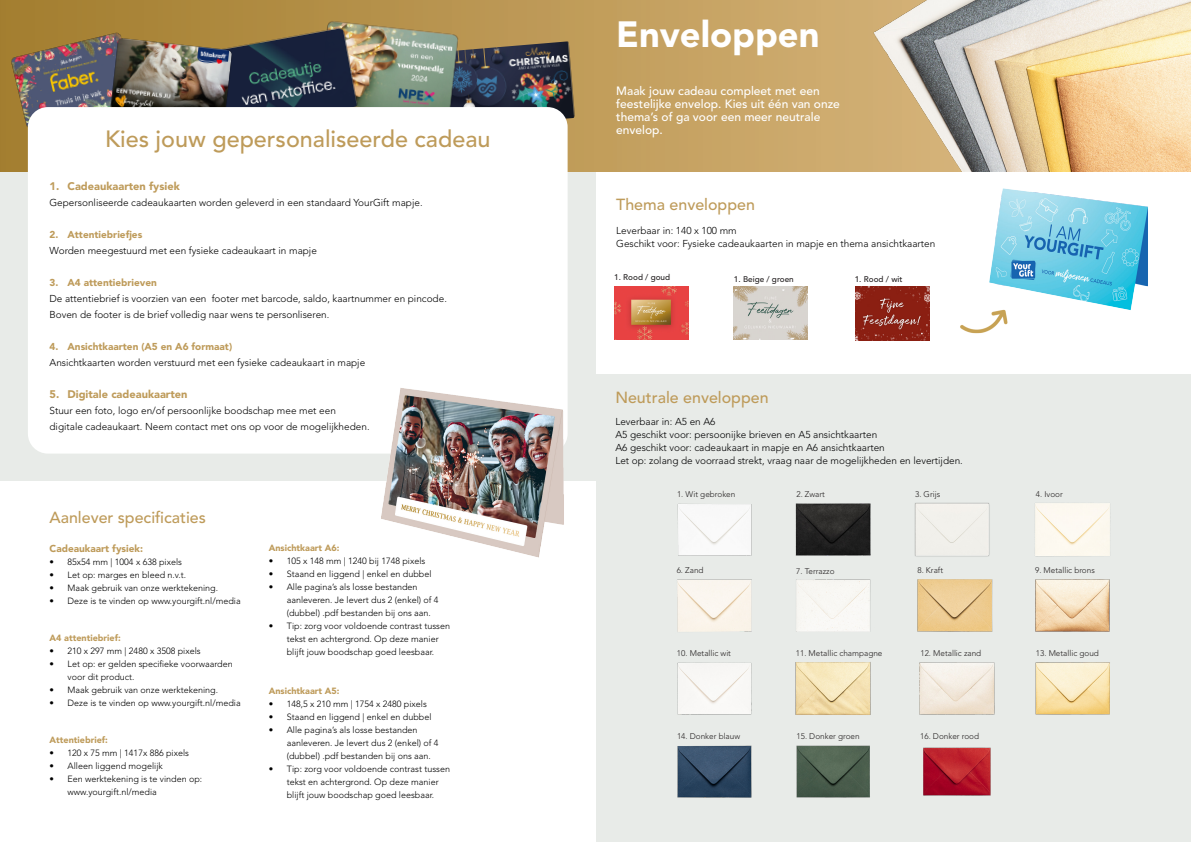
<style>
.page{position:relative;width:1191px;height:842px;background:#fff}
.page>*{position:absolute;margin:0;border:0;box-sizing:border-box;transform-origin:0 0}
.t1{font:900 36.2px "Avenir LT Std";color:#fff}
.t2{font:500 23.4px "Avenir LT Std";color:#be9b5a}
.t3{font:500 16px "Avenir LT Std";color:#be9b5a}
.t4{font:500 12px/13px "Avenir LT Std";color:#fff}
.t5{font:900 11px "Avenir LT Std";color:#be9b5a}
.t6{font:300 10px/16px "Avenir LT Std";color:#000001}
.t7{font:900 10px "Avenir LT Std";color:#be9b5a}
.t8{font:300 9px/13px "Avenir LT Std";color:#000001}
.t9{font:900 9px "Avenir LT Std";color:#be9b5a}
.t10{font:300 8.2px "Avenir LT Std";color:#231f20}
.t11{font:500 8.2px "Avenir LT Std";color:#231f20}
</style>
<div class="page">
<div style="left:0;top:172px;width:595px;height:309px;background:#e8ebe8"></div>
<div style="left:595px;top:375px;width:596px;height:467px;background:#e8ebe8"></div>
<img style="left:677px;top:503px;width:75px;height:53px">
<img style="left:614px;top:287px;width:74px;height:53px">
<img style="left:734px;top:287px;width:74px;height:53px">
<img style="left:855px;top:287px;width:74px;height:53px">
<img style="left:677px;top:662px;width:75px;height:53px">
<img style="left:796px;top:579px;width:75px;height:53px">
<img style="left:919px;top:662px;width:76px;height:53px">
<img style="left:917px;top:579px;width:76px;height:53px">
<img style="left:1035px;top:579px;width:75px;height:53px">
<img style="left:677px;top:579px;width:75px;height:53px">
<img style="left:795px;top:662px;width:76px;height:53px">
<img style="left:795px;top:503px;width:76px;height:53px">
<img style="left:914px;top:502px;width:76px;height:55px">
<div style="left:1035px;top:503px;width:75px;height:54px;background:#fcf8ef"></div>
<img style="left:1035px;top:662px;width:75px;height:53px">
<img style="left:677px;top:745px;width:75px;height:53px">
<img style="left:796px;top:745px;width:74px;height:53px">
<img style="left:923px;top:747px;width:68px;height:49px">
<svg style="left:0;top:0;width:838px;height:172px;background:#c09c5a"></svg>
<img style="left:838px;top:0;width:353px;height:172px">
<img style="left:989px;top:188px;width:159px;height:122px">
<img style="left:8px;top:30px;width:133px;height:102px">
<img style="left:459px;top:41px;width:117px;height:88px">
<img style="left:318px;top:19px;width:141px;height:88px">
<img style="left:214px;top:25px;width:145px;height:82px">
<img style="left:107px;top:36px;width:129px;height:71px">
<div style="left:28px;top:107px;width:539px;height:347px;background:#fff;border-radius:20px"></div>
<img style="left:374px;top:388px;width:192px;height:170px">
<img style="left:960px;top:309px;width:50px;height:25px">
<p class="t2" style="left:105px;top:125px;width:387px">Kies jouw gepersonaliseerde cadeau</p>
<p class="t5" style="left:49px;top:179px;width:132px">1. Cadeaukaarten fysiek</p>
<p class="t6" style="left:49px;top:195px;width:374px">Gepersonliseerde cadeaukaarten worden geleverd in een standaard YourGift mapje.</p>
<p class="t7" style="left:49px;top:228px;width:94px">2. Attentiebriefjes</p>
<p class="t6" style="left:49px;top:243px;width:269px">Worden meegestuurd met een fysieke cadeaukaart in mapje</p>
<p class="t7" style="left:49px;top:276px;width:109px">3. A4 attentiebrieven</p>
<p class="t6" style="left:49px;top:291px;width:399px">De attentiebrief is voorzien van een footer met barcode, saldo, kaartnummer en pincode.<br>Boven de footer is de brief volledig naar wens te personliseren.</p>
<p class="t7" style="left:49px;top:340px;width:184px">4. Ansichtkaarten (A5 en A6 formaat)</p>
<p class="t6" style="left:49px;top:355px;width:317px">Ansichtkaarten worden verstuurd met een fysieke cadeaukaart in mapje</p>
<p class="t5" style="left:49px;top:387px;width:139px">5. Digitale cadeaukaarten</p>
<p class="t6" style="left:49px;top:403px;width:288px">Stuur een foto, logo en/of persoonlijke boodschap mee met een</p>
<p class="t6" style="left:49px;top:419px;width:321px">digitale cadeaukaart. Neem contact met ons op voor de mogelijkheden.</p>
<p class="t3" style="left:49px;top:508px;width:158px">Aanlever specificaties</p>
<p class="t7" style="left:49px;top:542px;width:95px">Cadeaukaart fysiek:</p>
<p class="t8" style="left:49px;top:555px;width:134px">• 85x54 mm | 1004 x 638 pixels</p>
<p class="t8" style="left:49px;top:568px;width:138px">• Let op: marges en bleed n.v.t.</p>
<p class="t8" style="left:49px;top:581px;width:170px">• Maak gebruik van onze werktekening.</p>
<p class="t8" style="left:49px;top:594px;width:193px">• Deze is te vinden op www.yourgift.nl/media</p>
<p class="t9" style="left:49px;top:632px;width:73px">A4 attentiebrief:</p>
<p class="t8" style="left:49px;top:644px;width:153px">• 210 x 297 mm | 2480 x 3508 pixels</p>
<p class="t8" style="left:67px;top:657px;width:167px;text-indent:-18px">• Let op: er gelden specifieke voorwaarden voor dit product.</p>
<p class="t8" style="left:49px;top:683px;width:170px">• Maak gebruik van onze werktekening.</p>
<p class="t8" style="left:49px;top:696px;width:193px">• Deze is te vinden op www.yourgift.nl/media</p>
<p class="t9" style="left:49px;top:734px;width:60px">Attentiebrief:</p>
<p class="t8" style="left:49px;top:746px;width:141px">• 120 x 75 mm | 1417x 886 pixels</p>
<p class="t8" style="left:49px;top:759px;width:115px">• Alleen liggend mogelijk</p>
<p class="t8" style="left:67px;top:772px;width:136px;text-indent:-18px">• Een werktekening is te vinden op: www.yourgift.nl/media</p>
<p class="t9" style="left:269px;top:542px;width:72px">Ansichtkaart A6:</p>
<p class="t8" style="left:269px;top:554px;width:158px">• 105 x 148 mm | 1240 bij 1748 pixels</p>
<p class="t8" style="left:269px;top:567px;width:164px">• Staand en liggend | enkel en dubbel</p>
<p class="t8" style="left:287px;top:580px;width:153px;text-indent:-18px">• Alle pagina’s als losse bestanden aanleveren. Je levert dus 2 (enkel) of 4 (dubbel) .pdf bestanden bij ons aan.</p>
<p class="t8" style="left:287px;top:619px;width:165px;text-indent:-18px">• Tip: zorg voor voldoende contrast tussen tekst en achtergrond. Op deze manier blijft jouw boodschap goed leesbaar.</p>
<p class="t9" style="left:269px;top:685px;width:72px">Ansichtkaart A5:</p>
<p class="t8" style="left:269px;top:697px;width:160px">• 148,5 x 210 mm | 1754 x 2480 pixels</p>
<p class="t8" style="left:269px;top:710px;width:164px">• Staand en liggend | enkel en dubbel</p>
<p class="t8" style="left:287px;top:723px;width:153px;text-indent:-18px">• Alle pagina’s als losse bestanden aanleveren. Je levert dus 2 (enkel) of 4 (dubbel) .pdf bestanden bij ons aan.</p>
<p class="t8" style="left:287px;top:762px;width:165px;text-indent:-18px">• Tip: zorg voor voldoende contrast tussen tekst en achtergrond. Op deze manier blijft jouw boodschap goed leesbaar.</p>
<p class="t1" style="left:616px;top:13px;width:205px">Enveloppen</p>
<p class="t4" style="left:616px;top:84px;width:225px">Maak jouw cadeau compleet met een feestelijke envelop. Kies uit één van onze thema’s of ga voor een meer neutrale envelop.</p>
<p class="t3" style="left:616px;top:195px;width:140px">Thema enveloppen</p>
<p class="t6" style="left:616px;top:223px;width:122px">Leverbaar in: 140 x 100 mm</p>
<p class="t6" style="left:616px;top:236px;width:321px">Geschikt voor: Fysieke cadeaukaarten in mapje en thema ansichtkaarten</p>
<p class="t11" style="left:614px;top:272px;width:58px">1. Rood / goud</p>
<p class="t11" style="left:734px;top:274px;width:61px">1. Beige / groen</p>
<p class="t11" style="left:854px;top:274px;width:49px">1. Rood / wit</p>
<p class="t3" style="left:615px;top:389px;width:155px">Neutrale enveloppen</p>
<p class="t6" style="left:615px;top:413px;width:102px">Leverbaar in: A5 en A6</p>
<p class="t6" style="left:615px;top:426px;width:263px">A5 geschikt voor: persoonijke brieven en A5 ansichtkaarten</p>
<p class="t6" style="left:615px;top:439px;width:271px">A6 geschikt voor: cadeaukaart in mapje en A6 ansichtkaarten</p>
<p class="t6" style="left:615px;top:452px;width:349px">Let op: zolang de voorraad strekt, vraag naar de mogelijkheden en levertijden.</p>
<p class="t10" style="left:677px;top:490px;width:60px">1. Wit gebroken</p>
<p class="t10" style="left:796px;top:490px;width:30px">2. Zwart</p>
<p class="t10" style="left:915px;top:490px;width:27px">3. Grijs</p>
<p class="t10" style="left:1036px;top:490px;width:28px">4. Ivoor</p>
<p class="t10" style="left:676px;top:566px;width:28px">6. Zand</p>
<p class="t10" style="left:917px;top:565px;width:27px">8. Kraft</p>
<p class="t10" style="left:1035px;top:565px;width:61px">9. Metallic brons</p>
<p class="t10" style="left:796px;top:566px;width:40px">7. Terrazzo</p>
<p class="t10" style="left:677px;top:648px;width:56px">10. Metallic wit</p>
<p class="t10" style="left:796px;top:648px;width:88px">11. Metallic champagne</p>
<p class="t10" style="left:920px;top:648px;width:62px">12. Metallic zand</p>
<p class="t10" style="left:1036px;top:648px;width:64px">13. Metallic goud</p>
<p class="t10" style="left:677px;top:731px;width:65px">14. Donker blauw</p>
<p class="t10" style="left:796px;top:731px;width:65px">15. Donker groen</p>
<p class="t10" style="left:920px;top:731px;width:60px">16. Donker rood</p>
</div>
